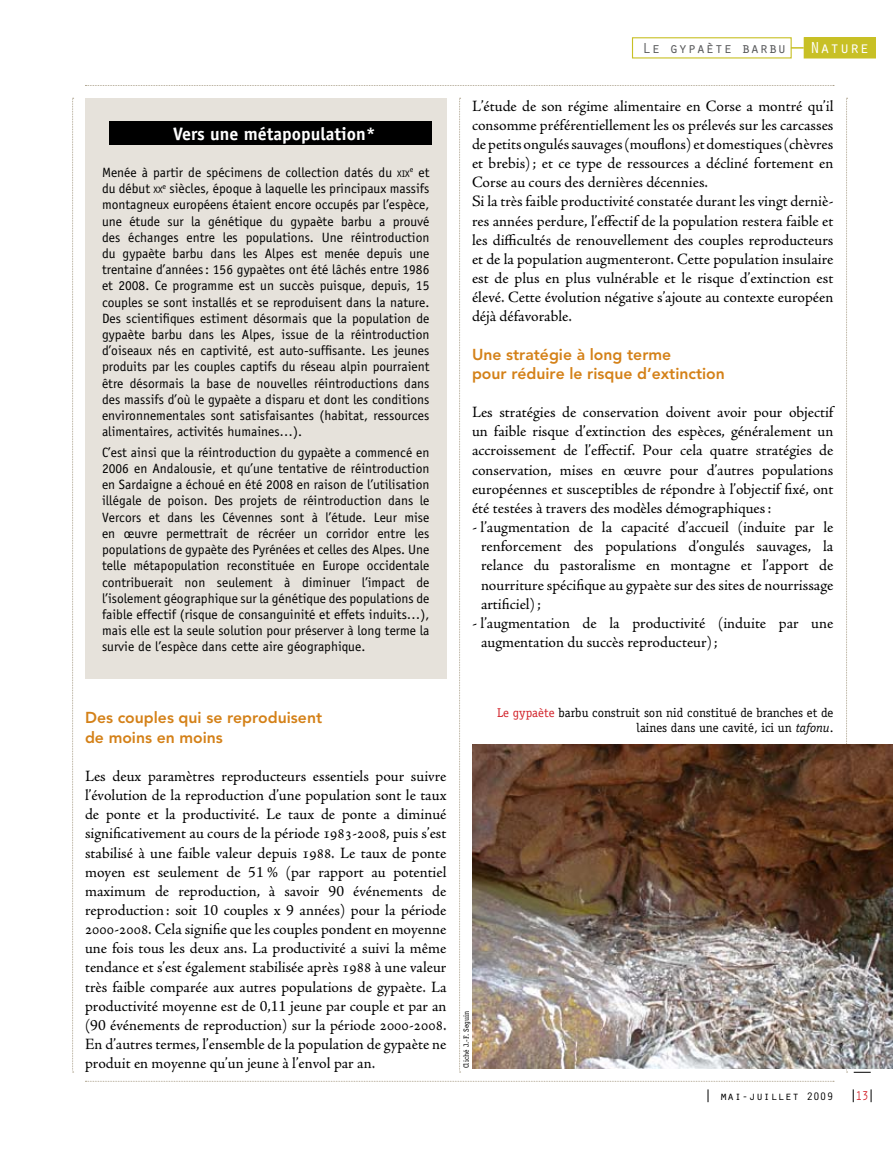
<style>
.page{position:relative;width:893px;height:1149px;background:#fff}
.page>*{position:absolute;margin:0;border:0;box-sizing:border-box;transform-origin:0 0}
.t1{font:700 18px "Officina Sans";color:#fff}
.t2{font:16.5px "Orator Std";color:#fff}
.t3{font:15.75px/19.2px "Adobe Jenson Pro";color:#000;text-align:justify}
.t4{font:800 15.75px/19.2px "Avenir";color:#d48118}
.t5{font:15px "Orator Std";color:#58595b}
.t6{font:13.5px/16.2px "Officina Sans";color:#000;text-align:justify}
.t7{font:13.2px "Orator Std";color:#d2232a;scale:.82 1}
.t8{font:12.75px/15.3px "Officina Serif";color:#000;text-align:right}
.t9{font:12px "Orator Std";color:#000}
.t10{font:7.5px "Officina Serif";color:#000}
.s1{font-size:9.45px}
.s2{color:#d2232a}
.s3{font-style:italic}
.s4{font-size:11.25px}
</style>
<div class="page">
<svg style="left:871px;top:1089px;width:1px;height:12px"></svg>
<svg style="left:853px;top:1089px;width:1px;height:12px"></svg>
<svg style="left:854px;top:1071px;width:17px;height:1px"></svg>
<svg style="left:846px;top:98px;width:2px;height:974px"></svg>
<svg style="left:85px;top:1080px;width:749px;height:1px"></svg>
<svg style="left:708px;top:1089px;width:1px;height:12px"></svg>
<svg style="left:72px;top:98px;width:2px;height:974px"></svg>
<svg style="left:85px;top:85px;width:749px;height:1px"></svg>
<div style="left:804px;top:38px;width:71px;height:20px;background:#c8c025"></div>
<div style="left:804px;top:37px;width:72px;height:21px;border:1px solid #c8c025"></div>
<div style="left:632px;top:37px;width:160px;height:21px;border:1px solid #c8c025"></div>
<svg style="left:791px;top:47px;width:13px;height:2px"></svg>
<svg style="left:459px;top:98px;width:2px;height:974px"></svg>
<div style="left:85px;top:98px;width:361px;height:580px;background:#e6e2db"></div>
<div style="left:109px;top:121px;width:323px;height:24px;background:#000"></div>
<img style="left:472px;top:744px;width:421px;height:323px">
<p class="t1" style="left:173px;top:122px;width:204px">Vers une métapopulation*</p>
<p class="t6" style="left:102px;top:164px;width:329px">Menée à partir de spécimens de collection datés du <span class="s1">XIX</span><sup>e</sup> et du début <span class="s1">XX</span><sup>e</sup> siècles, époque à laquelle les principaux massifs montagneux européens étaient encore occupés par l’espèce, une étude sur la génétique du gypaète barbu a prouvé des échanges entre les populations. Une réintroduction du gypaète barbu dans les Alpes est menée depuis une trentaine d’années: 156 gypaètes ont été lâchés entre 1986 et 2008. Ce programme est un succès puisque, depuis, 15 couples se sont installés et se reproduisent dans la nature.<br>Des scientifiques estiment désormais que la population de gypaète barbu dans les Alpes, issue de la réintroduction d’oiseaux nés en captivité, est auto-suffisante. Les jeunes produits par les couples captifs du réseau alpin pourraient être désormais la base de nouvelles réintroductions dans des massifs d’où le gypaète a disparu et dont les conditions environnementales sont satisfaisantes (habitat, ressources alimentaires, activités humaines…).</p>
<p class="t6" style="left:102px;top:444px;width:329px">C’est ainsi que la réintroduction du gypaète a commencé en 2006 en Andalousie, et qu’une tentative de réintroduction en Sardaigne a échoué en été 2008 en raison de l’utilisation illégale de poison. Des projets de réintroduction dans le Vercors et dans les Cévennes sont à l’étude. Leur mise en œuvre permettrait de récréer un corridor entre les populations de gypaète des Pyrénées et celles des Alpes. Une telle métapopulation reconstituée en Europe occidentale contribuerait non seulement à diminuer l’impact de l’isolement géographique sur la génétique des populations de faible effectif (risque de consanguinité et effets induits…), mais elle est la seule solution pour préserver à long terme la survie de l’espèce dans cette aire géographique.</p>
<p class="t5" style="left:642px;top:37px;width:145px">Le gypaète barbu</p>
<p class="t2" style="left:810px;top:36px;width:61px">Nature</p>
<p class="t3" style="left:472px;top:96px;width:363px;text-align:left">L’étude de son régime alimentaire en Corse a montré qu’il consomme préférentiellement les os prélevés sur les carcasses de petits ongulés sauvages (mouflons) et domestiques (chèvres et brebis); et ce type de ressources a décliné fortement en Corse au cours des dernières décennies.<br>Si la très faible productivité constatée durant les vingt derniè&shy;res années perdure, l’effectif de la population restera faible et les difficultés de renouvellement des couples reproducteurs et de la population augmenteront. Cette population insulaire est de plus en plus vulnérable et le risque d’extinction est élevé. Cette évolution négative s’ajoute au contexte européen déjà défavorable.</p>
<p class="t4" style="left:472px;top:344px;width:254px">Une stratégie à long terme<br>pour réduire le risque d’extinction</p>
<p class="t3" style="left:472px;top:403px;width:363px">Les stratégies de conservation doivent avoir pour objectif un faible risque d’extinction des espèces, généralement un accroissement de l’effectif. Pour cela quatre stratégies de conservation, mises en œuvre pour d’autres populations européennes et susceptibles de répondre à l’objectif fixé, ont été testées à travers des modèles démographiques:</p>
<p class="t3" style="left:481px;top:517px;width:354px;text-indent:-9px">- l’augmentation de la capacité d’accueil (induite par le renforcement des populations d’ongulés sauvages, la relance du pastoralisme en montagne et l’apport de nourriture spécifique au gypaète sur des sites de nourrissage artificiel);</p>
<p class="t3" style="left:481px;top:613px;width:354px;text-indent:-9px">- l’augmentation de la productivité (induite par une augmentation du succès reproducteur);</p>
<p class="t4" style="left:85px;top:708px;width:239px">Des couples qui se reproduisent de moins en moins</p>
<p class="t3" style="left:85px;top:766px;width:363px">Les deux paramètres reproducteurs essentiels pour suivre l’évolution de la reproduction d’une population sont le taux de ponte et la productivité. Le taux de ponte a diminué significativement au cours de la période 1983-2008, puis s’est stabilisé à une faible valeur depuis 1988. Le taux de ponte moyen est seulement de 51 % (par rapport au potentiel maximum de reproduction, à savoir 90 événements de reproduction: soit 10 couples x 9 années) pour la période 2000-2008. Cela signifie que les couples pondent en moyenne une fois tous les deux ans. La productivité a suivi la même tendance et s’est également stabilisée après 1988 à une valeur très faible comparée aux autres populations de gypaète. La productivité moyenne est de 0,11 jeune par couple et par an (90 événements de reproduction) sur la période 2000-2008.<br>En d’autres termes, l’ensemble de la population de gypaète ne produit en moyenne qu’un jeune à l’envol par an.</p>
<p class="t10" style="left:462px;top:1067px;width:59px;rotate:-90deg">Cliché J.-F. Seguin</p>
<p class="t8" style="left:497px;top:704px;width:338px"><span class="s2">Le gypaète</span> barbu construit son nid constitué de branches et de laines dans une cavité, ici un <span class="s3">tafonu</span>.</p>
<p class="t9" style="left:720px;top:1086px;width:115px">mai-juillet <span class="s4">2009</span></p>
<p class="t7" style="left:856px;top:1085px;width:17px">13</p>
</div>
